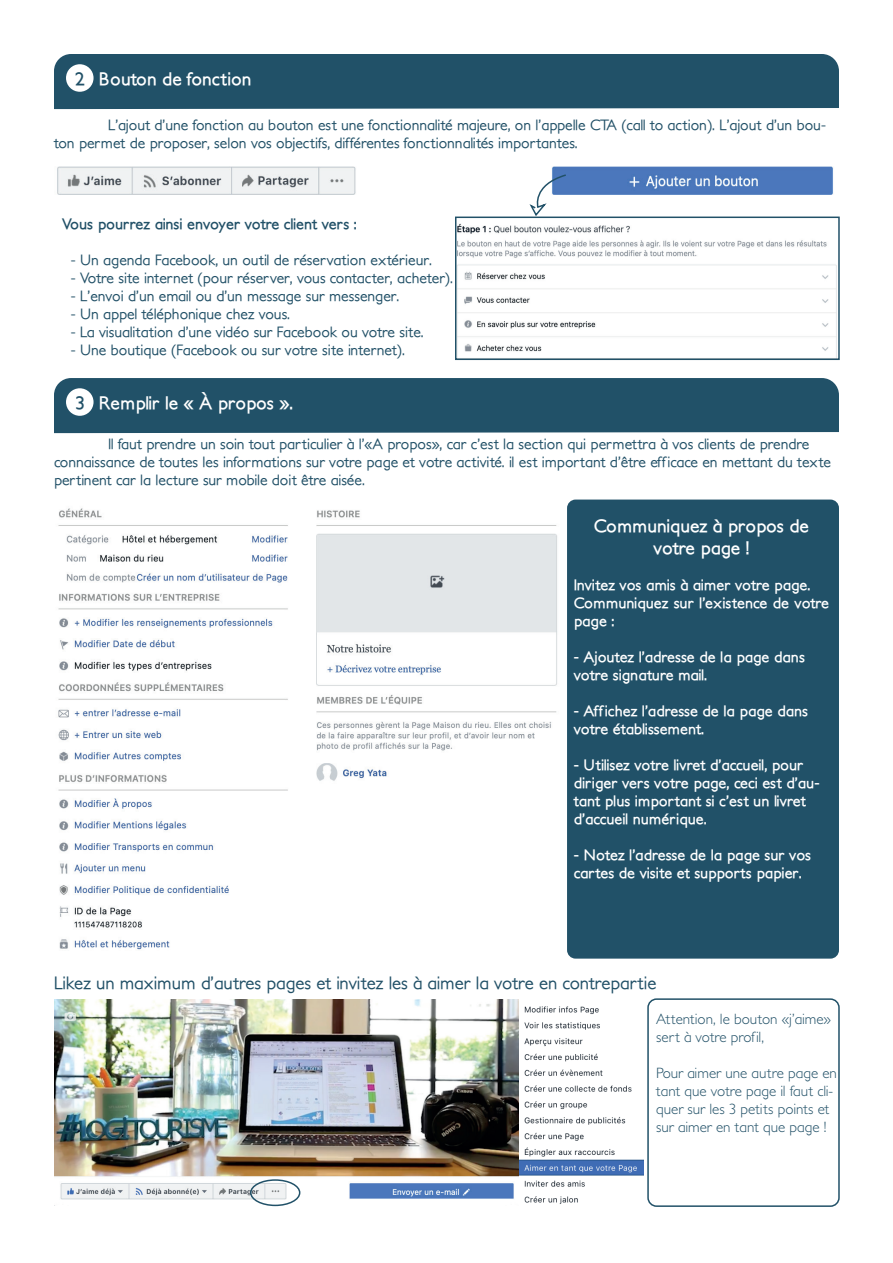
<style>
.page{position:relative;width:893px;height:1263px;background:#fff}
.page>*{position:absolute;margin:0;border:0;box-sizing:border-box;transform-origin:0 0}
.t1{font:700 18px/21.6px "Petita";color:#fff;text-align:center}
.t2{font:500 18px "Petita";color:#215067}
.t3{font:500 15px/18px "Petita";color:#215067}
.t4{font:700 15px/18px "Petita";color:#fff}
.t5{font:300 15px/18px "Petita";color:#215067}
.t6{font:700 15px "Petita";color:#215067}
.s1{color:#215168}
</style>
<div class="page">
<div style="left:54px;top:54px;width:785px;height:56px;background:#215168"></div>
<div style="left:66px;top:64px;width:28px;height:28px;background:#fff;border-radius:50%"></div>
<img style="left:57px;top:166px;width:776px;height:29px">
<img style="left:458px;top:223px;width:379px;height:134px">
<div style="left:455px;top:217px;width:385px;height:143px;border:2px solid #215168"></div>
<svg style="left:528px;top:173px;width:40px;height:45px"></svg>
<div style="left:54px;top:378px;width:785px;height:56px;background:#215168"></div>
<div style="left:66px;top:388px;width:28px;height:28px;background:#fff;border-radius:50%"></div>
<img style="left:58px;top:508px;width:499px;height:442px">
<div style="left:567px;top:500px;width:272px;height:459px;background:#215168;border-radius:9px"></div>
<img style="left:54px;top:999px;width:590px;height:207px">
<div style="left:250px;top:1179px;width:50px;height:27px;border:2px solid #215168;border-radius:50%"></div>
<div style="left:647px;top:998px;width:193px;height:209px;border:2px solid #215168;border-radius:9px"></div>
<p class="t1" style="left:75px;top:68px;width:178px"><span class="s1">2</span> Bouton de fonction</p>
<p class="t3" style="left:54px;top:116px;width:773px;text-indent:54px">L’ajout d’une fonction au bouton est une fonctionnalité majeure, on l’appelle CTA (call to action). L’ajout d’un bou&shy;ton permet de proposer, selon vos objectifs, différentes fonctionnalités importantes.</p>
<p class="t6" style="left:62px;top:215px;width:296px">Vous pourrez ainsi envoyer votre client vers :</p>
<p class="t3" style="left:71px;top:251px;width:362px">- Un agenda Facebook, un outil de réservation extérieur.</p>
<p class="t3" style="left:71px;top:269px;width:384px">- Votre site internet (pour réserver, vous contacter, acheter).</p>
<p class="t3" style="left:71px;top:287px;width:330px">- L’envoi d’un email ou d’un message sur messenger.</p>
<p class="t3" style="left:71px;top:305px;width:221px">- Un appel téléphonique chez vous.</p>
<p class="t3" style="left:71px;top:323px;width:354px">- La visualitation d’une vidéo sur Facebook ou votre site.</p>
<p class="t3" style="left:71px;top:341px;width:336px">- Une boutique (Facebook ou sur votre site internet).</p>
<p class="t1" style="left:75px;top:392px;width:219px"><span class="s1">3</span> Remplir le « À propos ».</p>
<p class="t3" style="left:54px;top:435px;width:778px;text-indent:54px">Il faut prendre un soin tout particulier à l’«A propos», car c’est la section qui permettra à vos clients de prendre connaissance de toutes les informations sur votre page et votre activité. il est important d’être efficace en mettant du texte pertinent car la lecture sur mobile doit être aisée.</p>
<p class="t1" style="left:594px;top:516px;width:217px">Communiquez à propos de votre page !</p>
<p class="t4" style="left:574px;top:576px;width:257px">Invitez vos amis à aimer votre page.<br>Communiquez sur l’existence de votre page :</p>
<p class="t4" style="left:574px;top:648px;width:233px">- Ajoutez l’adresse de la page dans votre signature mail.</p>
<p class="t4" style="left:574px;top:702px;width:236px">- Affichez l’adresse de la page dans votre établissement.</p>
<p class="t4" style="left:574px;top:756px;width:247px">- Utilisez votre livret d’accueil, pour diriger vers votre page, ceci est d’au&shy;tant plus important si c’est un livret d’accueil numérique.</p>
<p class="t4" style="left:574px;top:846px;width:239px">- Notez l’adresse de la page sur vos cartes de visite et supports papier.</p>
<p class="t2" style="left:54px;top:972px;width:604px">Likez un maximum d’autres pages et invitez les à aimer la votre en contrepartie</p>
<p class="t5" style="left:656px;top:1010px;width:176px">Attention, le bouton «j’aime» sert à votre profil,</p>
<p class="t5" style="left:656px;top:1064px;width:182px">Pour aimer une autre page en tant que votre page il faut cli&shy;quer sur les 3 petits points et sur aimer en tant que page !</p>
</div>
